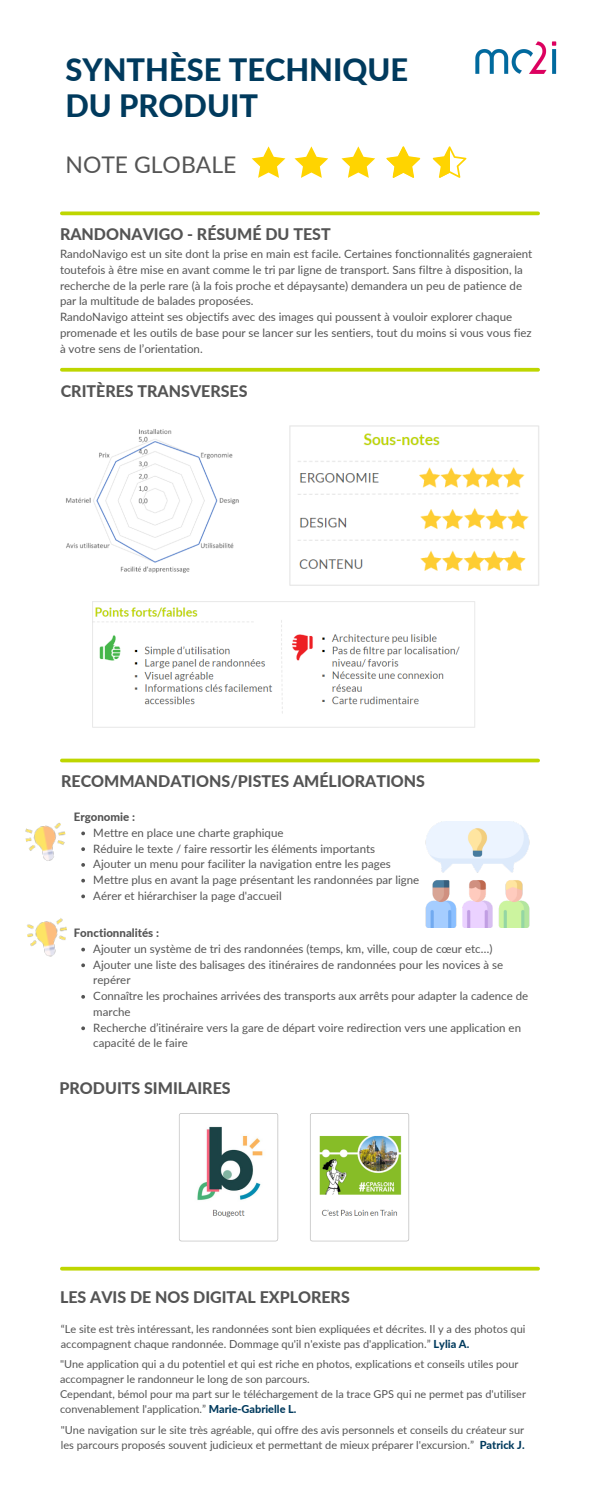
<style>
.page{position:relative;width:600px;height:1500px;background:#fff}
.page>*{position:absolute;margin:0;border:0;box-sizing:border-box;transform-origin:0 0}
.t1{font:800 30.8px "Lato";color:#003a5d}
.t2{font:23px "Lato";color:#545454}
.t3{font:800 16px "Lato";color:#545454}
.t4{font:11.5px/15.8px "Lato";color:#545454}
.t5{font:800 11.5px "Lato";color:#545454}
.t6{font:11px/15px "Lato";color:#545454}
.t7{font:10.9px/15px "Lato";color:#545454}
.s1{font-weight:800;color:#003a5d}
</style>
<div class="page">
<svg style="left:62px;top:368px;width:476px;height:4px;background:#c3d917"></svg>
<hr style="left:62px;top:212px;width:476px;height:3px;background:#bed600">
<svg style="left:252px;top:146px;width:33px;height:32px"></svg>
<svg style="left:295px;top:146px;width:33px;height:32px"></svg>
<svg style="left:341px;top:146px;width:34px;height:32px"></svg>
<hr style="left:62px;top:759px;width:476px;height:3px;background:#bed600">
<svg style="left:62px;top:1267px;width:476px;height:4px;background:#c5da1b"></svg>
<img style="left:25px;top:822px;width:41px;height:39px">
<img style="left:475px;top:41px;width:82px;height:33px">
<svg style="left:386px;top:146px;width:34px;height:32px"></svg>
<img style="left:27px;top:918px;width:40px;height:39px">
<svg style="left:81px;top:948px;width:4px;height:3px"></svg>
<svg style="left:81px;top:963px;width:4px;height:4px"></svg>
<svg style="left:81px;top:995px;width:4px;height:4px"></svg>
<svg style="left:81px;top:1026px;width:4px;height:4px"></svg>
<svg style="left:81px;top:832px;width:4px;height:3px"></svg>
<svg style="left:81px;top:847px;width:4px;height:4px"></svg>
<svg style="left:81px;top:863px;width:4px;height:4px"></svg>
<svg style="left:81px;top:879px;width:4px;height:4px"></svg>
<svg style="left:81px;top:895px;width:4px;height:3px"></svg>
<img style="left:425px;top:821px;width:105px;height:106px">
<img style="left:66px;top:429px;width:173px;height:144px">
<img style="left:289px;top:425px;width:250px;height:161px">
<img style="left:93px;top:601px;width:382px;height:127px">
<img style="left:179px;top:1113px;width:231px;height:129px">
<svg style="left:433px;top:146px;width:33px;height:32px"></svg>
<p class="t1" style="left:65px;top:51px;width:344px">SYNTHÈSE TECHNIQUE</p>
<p class="t1" style="left:65px;top:87px;width:194px">DU PRODUIT</p>
<p class="t2" style="left:65px;top:151px;width:172px">NOTE GLOBALE</p>
<p class="t3" style="left:60px;top:224px;width:272px">RANDONAVIGO - RÉSUMÉ DU TEST</p>
<p class="t4" style="left:60px;top:246px;width:474px">RandoNavigo est un site dont la prise en main est facile. Certaines fonctionnalités gagneraient toutefois à être mise en avant comme le tri par ligne de transport. Sans filtre à disposition, la recherche de la perle rare (à la fois proche et dépaysante) demandera un peu de patience de par la multitude de balades proposées.</p>
<p class="t4" style="left:60px;top:309px;width:473px">RandoNavigo atteint ses objectifs avec des images qui poussent à vouloir explorer chaque promenade et les outils de base pour se lancer sur les sentiers, tout du moins si vous vous fiez à votre sens de l’orientation.</p>
<p class="t3" style="left:61px;top:381px;width:188px">CRITÈRES TRANSVERSES</p>
<p class="t3" style="left:61px;top:772px;width:365px">RECOMMANDATIONS/PISTES AMÉLIORATIONS</p>
<p class="t5" style="left:74px;top:810px;width:63px">Ergonomie :</p>
<p class="t4" style="left:93px;top:824px;width:192px">Mettre en place une charte graphique</p>
<p class="t4" style="left:93px;top:840px;width:283px">Réduire le texte / faire ressortir les éléments importants</p>
<p class="t4" style="left:93px;top:856px;width:299px">Ajouter un menu pour faciliter la navigation entre les pages</p>
<p class="t4" style="left:93px;top:872px;width:328px">Mettre plus en avant la page présentant les randonnées par ligne</p>
<p class="t4" style="left:93px;top:887px;width:190px">Aérer et hiérarchiser la page d'accueil</p>
<p class="t5" style="left:74px;top:926px;width:87px">Fonctionnalités :</p>
<p class="t4" style="left:93px;top:941px;width:401px">Ajouter un système de tri des randonnées (temps, km, ville, coup de cœur etc…)</p>
<p class="t4" style="left:93px;top:956px;width:411px">Ajouter une liste des balisages des itinéraires de randonnées pour les novices à se repérer</p>
<p class="t4" style="left:93px;top:988px;width:436px">Connaître les prochaines arrivées des transports aux arrêts pour adapter la cadence de marche</p>
<p class="t4" style="left:93px;top:1019px;width:429px">Recherche d’itinéraire vers la gare de départ voire redirection vers une application en capacité de le faire</p>
<p class="t3" style="left:60px;top:1078px;width:173px">PRODUITS SIMILAIRES</p>
<p class="t3" style="left:60px;top:1287px;width:291px">LES AVIS DE NOS DIGITAL EXPLORERS</p>
<p class="t6" style="left:61px;top:1321px;width:466px">“Le site est très intéressant, les randonnées sont bien expliquées et décrites. Il y a des photos qui accompagnent chaque randonnée. Dommage qu'il n'existe pas d'application.” <span class="s1">Lylia A.</span></p>
<p class="t7" style="left:60px;top:1357px;width:460px">"Une application qui a du potentiel et qui est riche en photos, explications et conseils utiles pour accompagner le randonneur le long de son parcours.</p>
<p class="t7" style="left:60px;top:1387px;width:468px">Cependant, bémol pour ma part sur le téléchargement de la trace GPS qui ne permet pas d'utiliser convenablement l'application.” <span class="s1">Marie-Gabrielle L.</span></p>
<p class="t6" style="left:61px;top:1423px;width:465px">"Une navigation sur le site très agréable, qui offre des avis personnels et conseils du créateur sur les parcours proposés souvent judicieux et permettant de mieux préparer l'excursion.” <span class="s1">Patrick J.</span></p>
</div>
